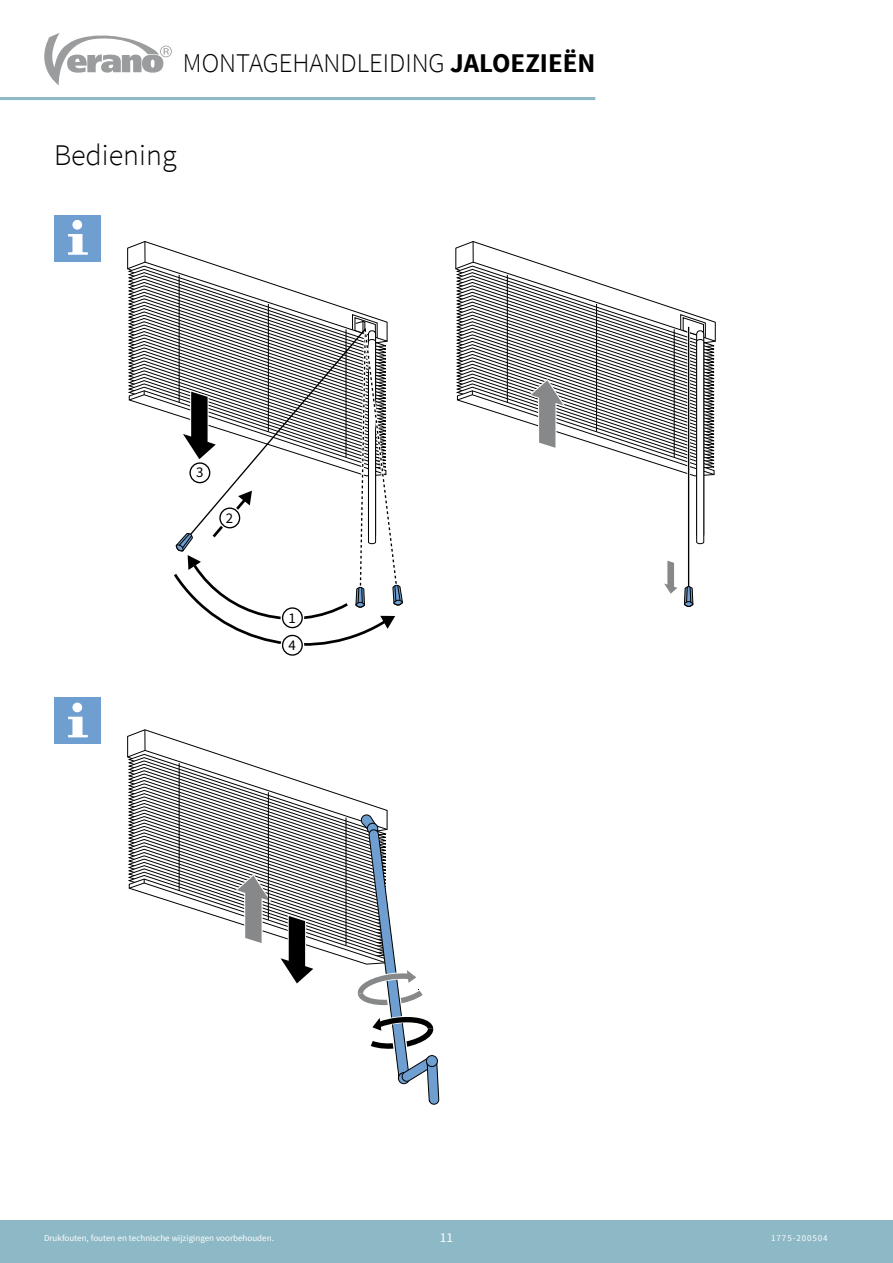
<style>
.page{position:relative;width:893px;height:1263px;background:#fff}
.page>*{position:absolute;margin:0;border:0;box-sizing:border-box;transform-origin:0 0}
.t1{font:300 30px "Source Sans Pro";color:#000}
.t2{font:300 27px "Source Sans Pro";color:#000}
.t3{font:14.85px "Source Sans Pro";color:#000}
.t4{font:13.5px "Source Sans Pro";color:#fff}
.t5{font:9px "Source Sans Pro";color:#fff}
.t6{font:9px "Source Sans Pro";letter-spacing:.1em;color:#fff}
.s1{font-weight:700}
</style>
<div class="page">
<svg style="left:44px;top:33px;width:128px;height:52px"></svg>
<hr style="left:0;top:97px;width:595px;height:3px;background:#8db8c5">
<div style="left:0;top:1220px;width:893px;height:43px;background:#8db8c5"></div>
<svg style="left:455px;top:241px;width:261px;height:366px"></svg>
<svg style="left:127px;top:241px;width:276px;height:415px"></svg>
<hr style="left:507px;top:275px;width:1px;height:127px;background:#000">
<hr style="left:596px;top:304px;width:1px;height:128px;background:#000">
<hr style="left:674px;top:329px;width:1px;height:128px;background:#000">
<hr style="left:179px;top:275px;width:1px;height:127px;background:#000">
<hr style="left:268px;top:304px;width:1px;height:128px;background:#000">
<hr style="left:346px;top:329px;width:1px;height:128px;background:#000">
<svg style="left:127px;top:729px;width:312px;height:376px"></svg>
<hr style="left:179px;top:763px;width:1px;height:128px;background:#000">
<hr style="left:268px;top:792px;width:1px;height:128px;background:#000">
<hr style="left:346px;top:817px;width:1px;height:128px;background:#000">
<div style="left:54px;top:215px;width:47px;height:47px;background:#6f9ed0"></div>
<div style="left:72px;top:220px;width:10px;height:10px;background:#fff;border-radius:50%"></div>
<svg style="left:68px;top:234px;width:20px;height:21px"></svg>
<div style="left:54px;top:697px;width:47px;height:47px;background:#6f9ed0"></div>
<div style="left:72px;top:703px;width:10px;height:9px;background:#fff;border-radius:50%"></div>
<svg style="left:68px;top:717px;width:20px;height:20px"></svg>
<h2 class="t2" style="left:183px;top:47px;width:414px">MONTAGEHANDLEIDING <span class="s1">JALOEZIEËN</span></h2>
<h1 class="t1" style="left:54px;top:137px;width:124px">Bediening</h1>
<h3 class="t3" style="left:196px;top:463px;width:9px">3</h3>
<h3 class="t3" style="left:226px;top:508px;width:9px">2</h3>
<h3 class="t3" style="left:288px;top:608px;width:9px">1</h3>
<h3 class="t3" style="left:288px;top:636px;width:9px">4</h3>
<p class="t5" style="left:44px;top:1233px;width:231px">Drukfouten, fouten en technische wijzigingen voorbehouden.</p>
<h3 class="t4" style="left:440px;top:1229px;width:15px">11</h3>
<p class="t6" style="left:771px;top:1233px;width:58px">1775-200504</p>
</div>
